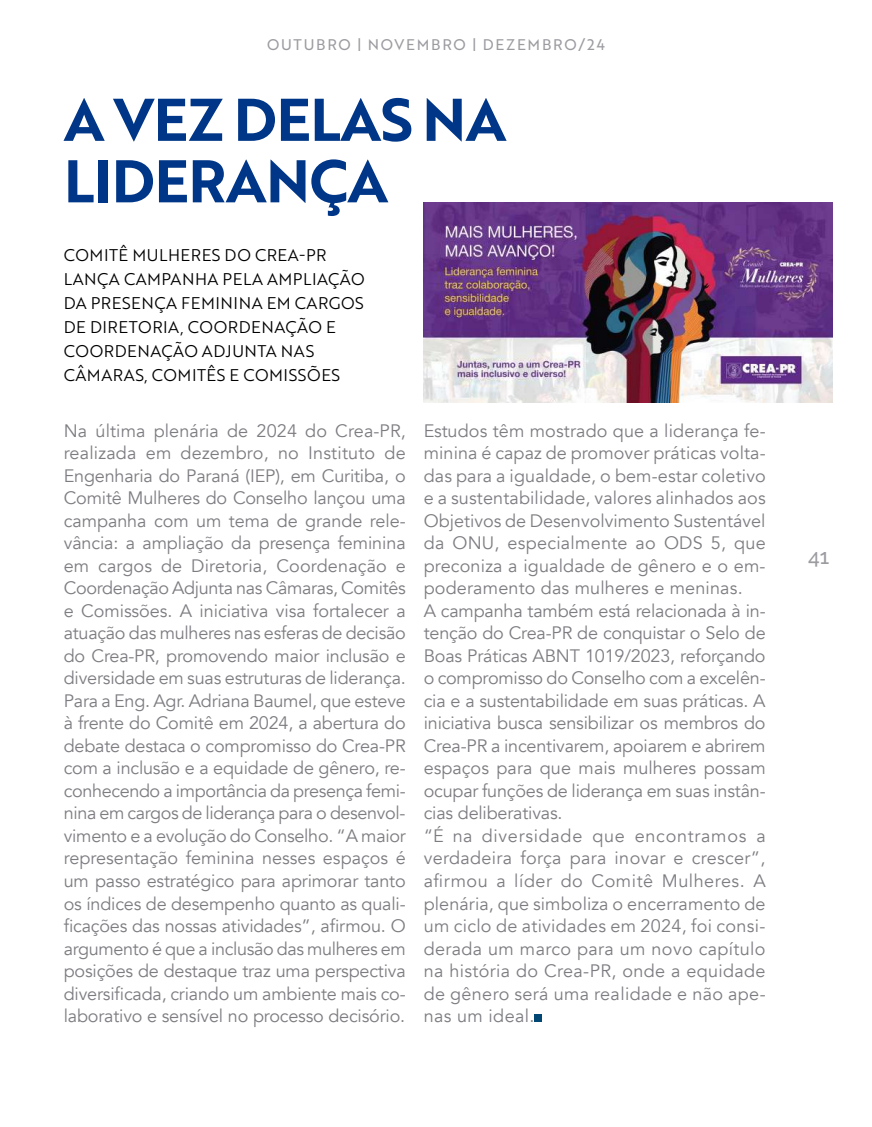
<style>
.page{position:relative;width:872px;height:1127px;background:#fff}
.page>*{position:absolute;margin:0;border:0;box-sizing:border-box;transform-origin:0 0}
.t1{font:58.5px/61.5px "Brother 1816 Bold";letter-spacing:-.01em;color:#003687}
.t2{font:500 21px "Raleway";color:#9c9ba0}
.t3{font:18px/22.5px "Avenir";letter-spacing:.005em;color:#7e7c81;text-align:justify}
.t4{font:16.5px/24px "Brother 1816 Book";letter-spacing:.03em;color:#000}
.t5{font:15px "Brother 1816 Regular";letter-spacing:.115em;color:#9c9ba0}
</style>
<div class="page">
<img style="left:424px;top:202px;width:408px;height:200px">
<div style="left:535px;top:1015px;width:7px;height:7px;background:#004873"></div>
<p class="t5" style="left:267px;top:33px;width:339px">OUTUBRO | NOVEMBRO | DEZEMBRO/24</p>
<h1 class="t1" style="left:64px;top:87px;width:444px">A VEZ DELAS NA<br>LIDERANÇA</h1>
<p class="t4" style="left:64px;top:243px;width:302px">COMITÊ MULHERES DO CREA-PR<br>LANÇA CAMPANHA PELA AMPLIAÇÃO<br>DA PRESENÇA FEMININA EM CARGOS<br>DE DIRETORIA, COORDENAÇÃO E<br>COORDENAÇÃO ADJUNTA NAS<br>CÂMARAS, COMITÊS E COMISSÕES</p>
<p class="t3" style="left:64px;top:420px;width:343px">Na última plenária de 2024 do Crea-PR, realizada em dezembro, no Instituto de Engenharia do Paraná (IEP), em Curitiba, o Comitê Mulheres do Conselho lançou uma campanha com um tema de grande rele&shy;vância: a ampliação da presença feminina em cargos de Diretoria, Coordenação e Coordenação Adjunta nas Câmaras, Comitês e Comissões. A iniciativa visa fortalecer a atuação das mulheres nas esferas de decisão do Crea-PR, promovendo maior inclusão e diversidade em suas estruturas de liderança.<br>Para a Eng. Agr. Adriana Baumel, que esteve à frente do Comitê em 2024, a abertura do debate destaca o compromisso do Crea-PR com a inclusão e a equidade de gênero, re&shy;conhecendo a importância da presença femi&shy;nina em cargos de liderança para o desenvol&shy;vimento e a evolução do Conselho. “A maior representação feminina nesses espaços é um passo estratégico para aprimorar tanto os índices de desempenho quanto as quali&shy;ficações das nossas atividades”, afirmou. O argumento é que a inclusão das mulheres em posições de destaque traz uma perspectiva diversificada, criando um ambiente mais co&shy;laborativo e sensível no processo decisório.</p>
<p class="t3" style="left:424px;top:420px;width:344px;text-align:left">Estudos têm mostrado que a liderança fe&shy;minina é capaz de promover práticas volta&shy;das para a igualdade, o bem-estar coletivo e a sustentabilidade, valores alinhados aos Objetivos de Desenvolvimento Sustentável da ONU, especialmente ao ODS 5, que preconiza a igualdade de gênero e o em&shy;poderamento das mulheres e meninas.<br>A campanha também está relacionada à in&shy;tenção do Crea-PR de conquistar o Selo de Boas Práticas ABNT 1019/2023, reforçando o compromisso do Conselho com a excelên&shy;cia e a sustentabilidade em suas práticas. A iniciativa busca sensibilizar os membros do Crea-PR a incentivarem, apoiarem e abrirem espaços para que mais mulheres possam ocupar funções de liderança em suas instân&shy;cias deliberativas.<br>“É na diversidade que encontramos a verdadeira força para inovar e crescer”, afirmou a líder do Comitê Mulheres. A plenária, que simboliza o encerramento de um ciclo de atividades em 2024, foi consi&shy;derada um marco para um novo capítulo na história do Crea-PR, onde a equidade de gênero será uma realidade e não ape&shy;nas um ideal.</p>
<p class="t2" style="left:808px;top:544px;width:23px">41</p>
</div>
